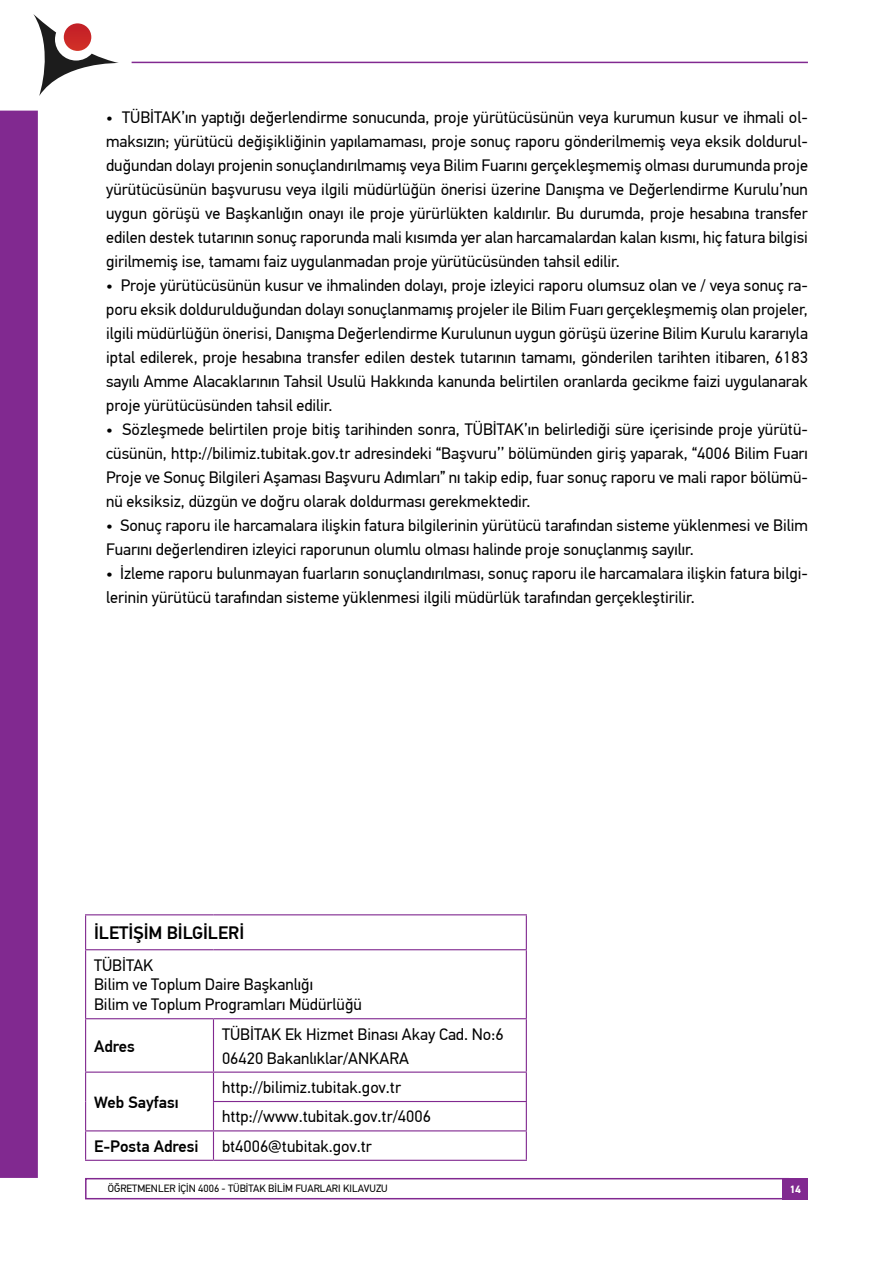
<style>
.page{position:relative;width:893px;height:1263px;background:#fff}
.page>*{position:absolute;margin:0;border:0;box-sizing:border-box;transform-origin:0 0}
.t1{font:500 18px "PF Din Text Pro";color:#000}
.t2{font:16.5px/24px "PF Din Text Pro";color:#000}
.t3{font:500 16.5px "PF Din Text Pro";color:#000}
.t4{font:10.5px "PF Din Text Pro";color:#000}
.t5{font:700 10.5px "PF Din Text Pro";color:#fff}
</style>
<div class="page">
<div style="left:85px;top:1178px;width:704px;height:21px;border:2px solid #812990"></div>
<div style="left:782px;top:1178px;width:26px;height:21px;background:#812990"></div>
<div style="left:0;top:111px;width:38px;height:1067px;background:#812990"></div>
<svg style="left:33px;top:14px;width:86px;height:82px"></svg>
<hr style="left:132px;top:62px;width:676px;height:1px;background:#812990">
<hr style="left:85px;top:914px;width:128px;height:1px;background:#812990">
<hr style="left:85px;top:915px;width:1px;height:34px;background:#812990">
<hr style="left:213px;top:914px;width:314px;height:1px;background:#812990">
<hr style="left:526px;top:915px;width:1px;height:34px;background:#812990">
<hr style="left:85px;top:949px;width:128px;height:1px;background:#812990">
<hr style="left:85px;top:950px;width:1px;height:68px;background:#812990">
<hr style="left:213px;top:949px;width:314px;height:1px;background:#812990">
<hr style="left:526px;top:950px;width:1px;height:68px;background:#812990">
<hr style="left:85px;top:1018px;width:128px;height:1px;background:#812990">
<hr style="left:85px;top:1019px;width:1px;height:52px;background:#812990">
<hr style="left:213px;top:1018px;width:314px;height:1px;background:#812990">
<hr style="left:213px;top:1019px;width:1px;height:52px;background:#812990">
<hr style="left:526px;top:1019px;width:1px;height:52px;background:#812990">
<hr style="left:85px;top:1071px;width:128px;height:2px;background:#812990">
<hr style="left:213px;top:1071px;width:314px;height:2px;background:#812990">
<hr style="left:213px;top:1101px;width:314px;height:1px;background:#812990">
<hr style="left:85px;top:1130px;width:128px;height:1px;background:#812990">
<svg style="left:85px;top:1073px;width:1px;height:87px"></svg>
<hr style="left:213px;top:1130px;width:314px;height:1px;background:#812990">
<svg style="left:213px;top:1073px;width:1px;height:87px"></svg>
<svg style="left:526px;top:1073px;width:1px;height:87px"></svg>
<hr style="left:85px;top:1160px;width:128px;height:1px;background:#812990">
<hr style="left:213px;top:1160px;width:314px;height:1px;background:#812990">
<p class="t2" style="left:106px;top:105px;width:703px;text-align:justify">• TÜBİTAK’ın yaptığı değerlendirme sonucunda, proje yürütücüsünün veya kurumun kusur ve ihmali ol&shy;maksızın; yürütücü değişikliğinin yapılamaması, proje sonuç raporu gönderilmemiş veya eksik doldurul&shy;duğundan dolayı projenin sonuçlandırılmamış veya Bilim Fuarını gerçekleşmemiş olması durumunda proje yürütücüsünün başvurusu veya ilgili müdürlüğün önerisi üzerine Danışma ve Değerlendirme Kurulu’nun uygun görüşü ve Başkanlığın onayı ile proje yürürlükten kaldırılır. Bu durumda, proje hesabına transfer edilen destek tutarının sonuç raporunda mali kısımda yer alan harcamalardan kalan kısmı, hiç fatura bilgisi girilmemiş ise, tamamı faiz uygulanmadan proje yürütücüsünden tahsil edilir.</p>
<p class="t2" style="left:106px;top:273px;width:703px;text-align:justify">• Proje yürütücüsünün kusur ve ihmalinden dolayı, proje izleyici raporu olumsuz olan ve / veya sonuç ra&shy;poru eksik doldurulduğundan dolayı sonuçlanmamış projeler ile Bilim Fuarı gerçekleşmemiş olan projeler, ilgili müdürlüğün önerisi, Danışma Değerlendirme Kurulunun uygun görüşü üzerine Bilim Kurulu kararıyla iptal edilerek, proje hesabına transfer edilen destek tutarının tamamı, gönderilen tarihten itibaren, 6183 sayılı Amme Alacaklarının Tahsil Usulü Hakkında kanunda belirtilen oranlarda gecikme faizi uygulanarak proje yürütücüsünden tahsil edilir.</p>
<p class="t2" style="left:106px;top:417px;width:703px;text-align:justify">• Sözleşmede belirtilen proje bitiş tarihinden sonra, TÜBİTAK’ın belirlediği süre içerisinde proje yürütü&shy;cüsünün, http://bilimiz.tubitak.gov.tr adresindeki “Başvuru’’ bölümünden giriş yaparak, “4006 Bilim Fuarı Proje ve Sonuç Bilgileri Aşaması Başvuru Adımları” nı takip edip, fuar sonuç raporu ve mali rapor bölümü&shy;nü eksiksiz, düzgün ve doğru olarak doldurması gerekmektedir.</p>
<p class="t2" style="left:106px;top:513px;width:703px">• Sonuç raporu ile harcamalara ilişkin fatura bilgilerinin yürütücü tarafından sisteme yüklenmesi ve Bilim<br>Fuarını değerlendiren izleyici raporunun olumlu olması halinde proje sonuçlanmış sayılır.</p>
<p class="t2" style="left:106px;top:562px;width:703px">• İzleme raporu bulunmayan fuarların sonuçlandırılması, sonuç raporu ile harcamalara ilişkin fatura bilgi&shy;lerinin yürütücü tarafından sisteme yüklenmesi ilgili müdürlük tarafından gerçekleştirilir.</p>
<p class="t1" style="left:94px;top:922px;width:152px">İLETİŞİM BİLGİLERİ</p>
<p class="t2" style="left:94px;top:955px;width:269px;line-height:19.8px">TÜBİTAK<br>Bilim ve Toplum Daire Başkanlığı<br>Bilim ve Toplum Programları Müdürlüğü</p>
<p class="t3" style="left:94px;top:1036px;width:42px">Adres</p>
<p class="t2" style="left:222px;top:1022px;width:283px">TÜBİTAK Ek Hizmet Binası Akay Cad. No:6<br>06420 Bakanlıklar/ANKARA</p>
<p class="t3" style="left:94px;top:1092px;width:86px">Web Sayfası</p>
<p class="t2" style="left:222px;top:1073px;width:210px;line-height:29.4px">http://bilimiz.tubitak.gov.tr http://www.tubitak.gov.tr/4006</p>
<p class="t3" style="left:94px;top:1136px;width:106px">E-Posta Adresi</p>
<p class="t2" style="left:222px;top:1134px;width:151px">bt4006@tubitak.gov.tr</p>
<p class="t4" style="left:108px;top:1182px;width:281px">ÖĞRETMENLER İÇİN 4006 - TÜBİTAK BİLİM FUARLARI KILAVUZU</p>
<p class="t5" style="left:789px;top:1182px;width:13px">14</p>
</div>
